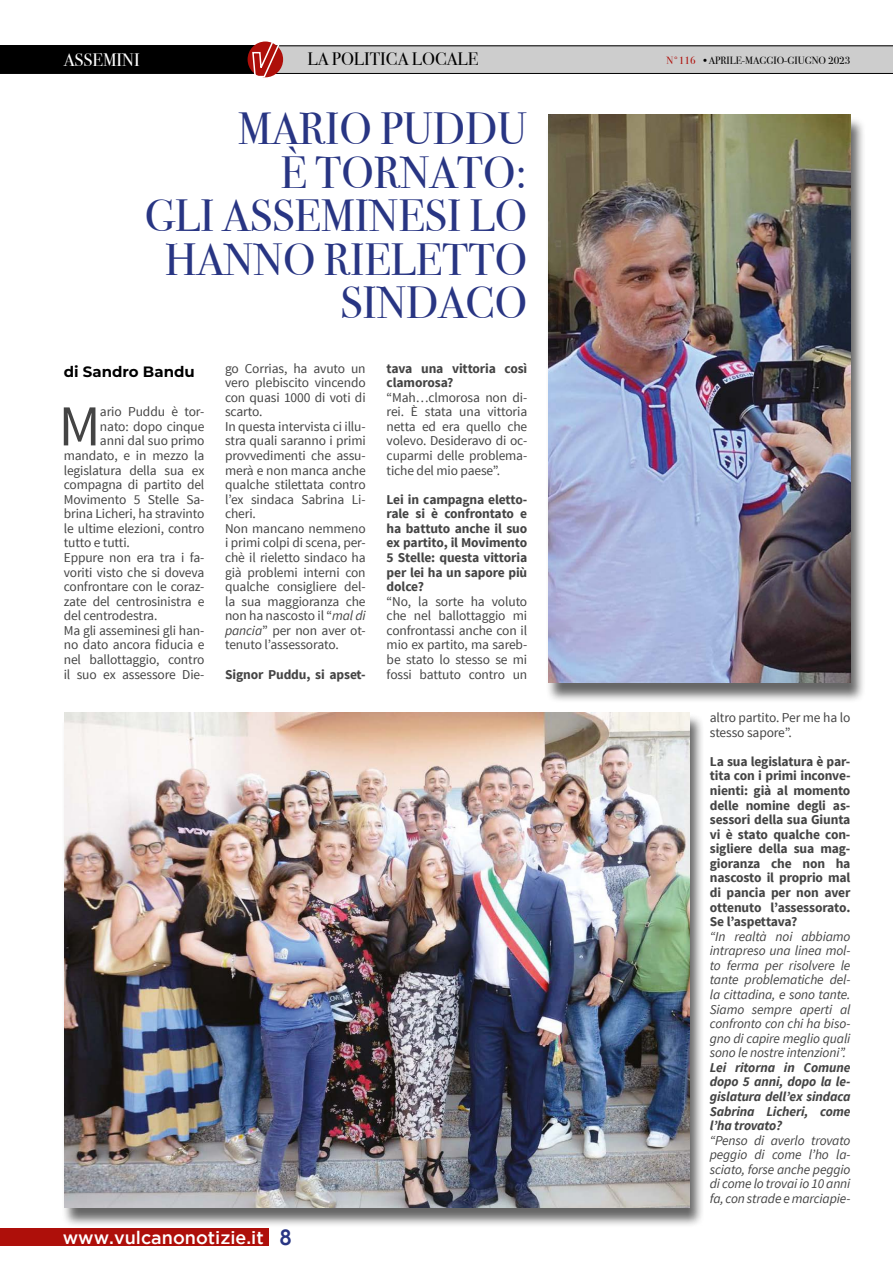
<style>
.page{position:relative;width:893px;height:1263px;background:#fff}
.page>*{position:absolute;margin:0;border:0;box-sizing:border-box;transform-origin:0 0}
.t1{font:57.9px "Source Sans Pro";color:#444}
.t2{font:45px/43.5px "Bodoni Svty Two ITCTT";color:#283583;text-align:right}
.t3{font:500 18px "Gotham";color:#fff}
.t4{font:18px "Bodoni Svty Two ITCTT";color:#000}
.t5{font:18px "Bodoni Svty Two ITCTT";color:#fff}
.t6{font:700 15px "Montserrat";color:#000}
.t7{font:13.5px/14.5px "Source Sans Pro";letter-spacing:-.01em;color:#444}
.t8{font:700 13.5px/14.5px "Source Sans Pro";letter-spacing:-.01em;color:#444;text-align:justify}
.t9{font:italic 13.5px/14.5px "Source Sans Pro";letter-spacing:-.01em;color:#444;text-align:justify}
.t10{font:italic 700 13.5px/14.5px "Source Sans Pro";letter-spacing:-.01em;color:#444;text-align:justify}
.t11{font:10.5px "Bodoni Svty Two ITCTT";color:#000}
.s1{color:#ae0f0a}
.s2{font-style:italic}
.s3{font-family:"Drystick";font-weight:600;font-size:21px;color:#283583}
</style>
<div class="page">
<div style="left:0;top:1229px;width:269px;height:17px;background:#ae0f0a"></div>
<div style="left:265px;top:46px;width:628px;height:27px;background:#cdcdcd"></div>
<hr style="left:0;top:45px;width:893px;height:1px;background:#000">
<hr style="left:0;top:73px;width:893px;height:1px;background:#000">
<div style="left:0;top:46px;width:265px;height:27px;background:#000"></div>
<div style="left:248px;top:42px;width:35px;height:35px;background:#ae0f0a;border-radius:50%"></div>
<svg style="left:251px;top:41px;width:31px;height:37px"></svg>
<div style="left:62px;top:714px;width:643px;height:514px;background:#000;opacity:.6"></div>
<img style="left:65px;top:712px;width:624px;height:496px">
<div style="left:545px;top:117px;width:321px;height:586px;background:#000;opacity:.6"></div>
<img style="left:548px;top:115px;width:302px;height:568px">
<h3 class="t5" style="left:64px;top:45px;width:77px">ASSEMINI</h3>
<h3 class="t4" style="left:308px;top:44px;width:172px">LA POLITICA LOCALE</h3>
<p class="t11" style="left:666px;top:52px;width:186px"><span class="s1">N°116</span> •APRILE-MAGGIO-GIUGNO 2023</p>
<h2 class="t2" style="left:145px;top:102px;width:384px">MARIO PUDDU<br>È TORNATO:<br>GLI ASSEMINESI LO<br>HANNO RIELETTO<br>SINDACO</h2>
<p class="t6" style="left:64px;top:361px;width:133px">di Sandro Bandu</p>
<h1 class="t1" style="left:59px;top:390px;width:43px">M</h1>
<p class="t7" style="left:100px;top:405px;width:106px">ario Puddu è tor-</p>
<p class="t7" style="left:100px;top:419px;width:106px">nato: dopo cinque</p>
<p class="t7" style="left:100px;top:434px;width:106px">anni dal suo primo</p>
<p class="t7" style="left:64px;top:448px;width:142px">mandato, e in mezzo la</p>
<p class="t7" style="left:64px;top:463px;width:142px">legislatura della sua ex</p>
<p class="t7" style="left:64px;top:478px;width:142px">compagna di partito del</p>
<p class="t7" style="left:64px;top:492px;width:142px">Movimento 5 Stelle Sa-</p>
<p class="t7" style="left:64px;top:507px;width:142px">brina Licheri, ha stravinto</p>
<p class="t7" style="left:64px;top:521px;width:142px">le ultime elezioni, contro</p>
<p class="t7" style="left:64px;top:536px;width:68px">tutto e tutti.</p>
<p class="t7" style="left:64px;top:550px;width:142px">Eppure non era tra i fa-</p>
<p class="t7" style="left:64px;top:565px;width:142px">voriti visto che si doveva</p>
<p class="t7" style="left:64px;top:580px;width:142px">confrontare con le coraz-</p>
<p class="t7" style="left:64px;top:594px;width:142px">zate del centrosinistra e</p>
<p class="t7" style="left:64px;top:609px;width:95px">del centrodestra.</p>
<p class="t7" style="left:64px;top:623px;width:142px">Ma gli asseminesi gli han-</p>
<p class="t7" style="left:64px;top:638px;width:142px">no dato ancora fiducia e</p>
<p class="t7" style="left:64px;top:652px;width:142px">nel ballottaggio, contro</p>
<p class="t7" style="left:64px;top:667px;width:142px">il suo ex assessore Die-</p>
<p class="t7" style="left:225px;top:361px;width:142px">go Corrias, ha avuto un vero plebiscito vincendo con quasi 1000 di voti di scarto.<br>In questa intervista ci illu&shy;stra quali saranno i primi provvedimenti che assu&shy;merà e non manca anche qualche stilettata contro l’ex sindaca Sabrina Li&shy;cheri.<br>Non mancano nemmeno i primi colpi di scena, per&shy;chè il rieletto sindaco ha già problemi interni con qualche consigliere del&shy;la sua maggioranza che non ha nascosto il “<span class="s2">mal di pancia</span>” per non aver ot&shy;tenuto l’assessorato.</p>
<p class="t8" style="left:225px;top:667px;width:142px">Signor Puddu, si apset-</p>
<p class="t8" style="left:387px;top:361px;width:142px">tava una vittoria così clamorosa?</p>
<p class="t7" style="left:387px;top:390px;width:142px;text-align:justify">“Mah…clmorosa non di&shy;rei. È stata una vittoria netta ed era quello che volevo. Desideravo di oc&shy;cuparmi delle problema&shy;tiche del mio paese”.</p>
<p class="t8" style="left:387px;top:492px;width:142px">Lei in campagna eletto&shy;rale si è confrontato e ha battuto anche il suo ex partito, il Movimento 5 Stelle: questa vittoria per lei ha un sapore più dolce?</p>
<p class="t7" style="left:387px;top:594px;width:142px;text-align:justify">“No, la sorte ha voluto che nel ballottaggio mi confrontassi anche con il mio ex partito, ma sareb&shy;be stato lo stesso se mi fossi battuto contro un</p>
<h3 class="t3" style="left:63px;top:1228px;width:231px">www.vulcanonotizie.it <span class="s3">8</span></h3>
<p class="t7" style="left:710px;top:711px;width:142px">altro partito. Per me ha lo stesso sapore”.</p>
<p class="t8" style="left:710px;top:755px;width:142px">La sua legislatura è par&shy;tita con i primi inconve&shy;nienti: già al momento delle nomine degli as&shy;sessori della sua Giunta vi è stato qualche con&shy;sigliere della sua mag&shy;gioranza che non ha nascosto il proprio mal di pancia per non aver ottenuto l’assessorato.<br>Se l’aspettava?</p>
<p class="t9" style="left:710px;top:929px;width:142px">“In realtà noi abbiamo intrapreso una linea mol&shy;to ferma per risolvere le tante problematiche del&shy;la cittadina, e sono tante.<br>Siamo sempre aperti al confronto con chi ha biso&shy;gno di capire meglio quali sono le nostre intenzioni”.</p>
<p class="t10" style="left:710px;top:1060px;width:142px">Lei ritorna in Comune dopo 5 anni, dopo la le&shy;gislatura dell’ex sindaca Sabrina Licheri, come l’ha trovato?</p>
<p class="t9" style="left:710px;top:1133px;width:142px">“Penso di averlo trovato peggio di come l’ho la&shy;sciato, forse anche peggio di come lo trovai io 10 anni fa, con strade e marciapie-</p>
</div>
